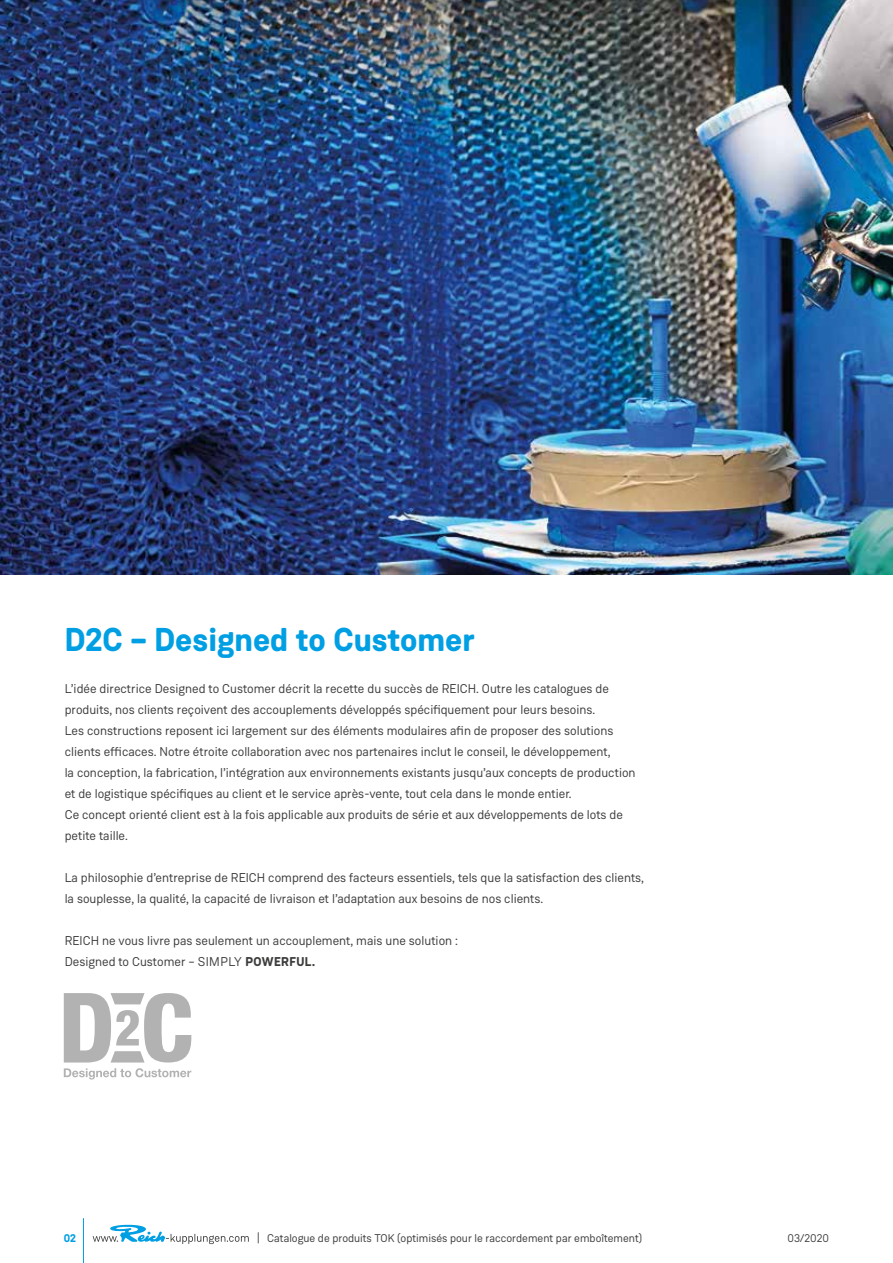
<style>
.page{position:relative;width:893px;height:1263px;background:#fff}
.page>*{position:absolute;margin:0;border:0;box-sizing:border-box;transform-origin:0 0}
.t1{font:700 33px "Weissenhof Grotesk";color:#009fe3}
.t2{font:12.75px/21px "Weissenhof Grotesk";color:#3c3c3b}
.t3{font:11.25px "Weissenhof Grotesk";color:#3c3c3b}
.t4{font:700 11.25px "Weissenhof Grotesk";color:#009fe3}
.s1{font-weight:700}
</style>
<div class="page">
<hr style="left:83px;top:1218px;width:1px;height:45px;background:#009fe3">
<svg style="left:93px;top:1224px;width:156px;height:20px"></svg>
<img style="left:0;top:0;width:893px;height:574px">
<svg style="left:64px;top:993px;width:127px;height:86px"></svg>
<h1 class="t1" style="left:65px;top:619px;width:412px">D2C – Designed to Customer</h1>
<p class="t2" style="left:65px;top:678px;width:572px">L’idée directrice Designed to Customer décrit la recette du succès de REICH. Outre les catalogues de produits, nos clients reçoivent des accouplements développés spécifiquement pour leurs besoins.<br>Les constructions reposent ici largement sur des éléments modulaires afin de proposer des solutions clients efficaces. Notre étroite collaboration avec nos partenaires inclut le conseil, le développement,<br>la conception, la fabrication, l’intégration aux environnements existants jusqu’aux concepts de production et de logistique spécifiques au client et le service après-vente, tout cela dans le monde entier.<br>Ce concept orienté client est à la fois applicable aux produits de série et aux développements de lots de petite taille.</p>
<p class="t2" style="left:65px;top:867px;width:581px">La philosophie d’entreprise de REICH comprend des facteurs essentiels, tels que la satisfaction des clients, la souplesse, la qualité, la capacité de livraison et l’adaptation aux besoins de nos clients.</p>
<p class="t2" style="left:65px;top:930px;width:395px">REICH ne vous livre pas seulement un accouplement, mais une solution :<br>Designed to Customer – SIMPLY <span class="s1">POWERFUL.</span></p>
<p class="t4" style="left:64px;top:1231px;width:14px">02</p>
<p class="t3" style="left:267px;top:1231px;width:376px">Catalogue de produits TOK (optimisés pour le raccordement par emboîtement)</p>
<p class="t3" style="left:788px;top:1231px;width:43px">03/2020</p>
</div>
